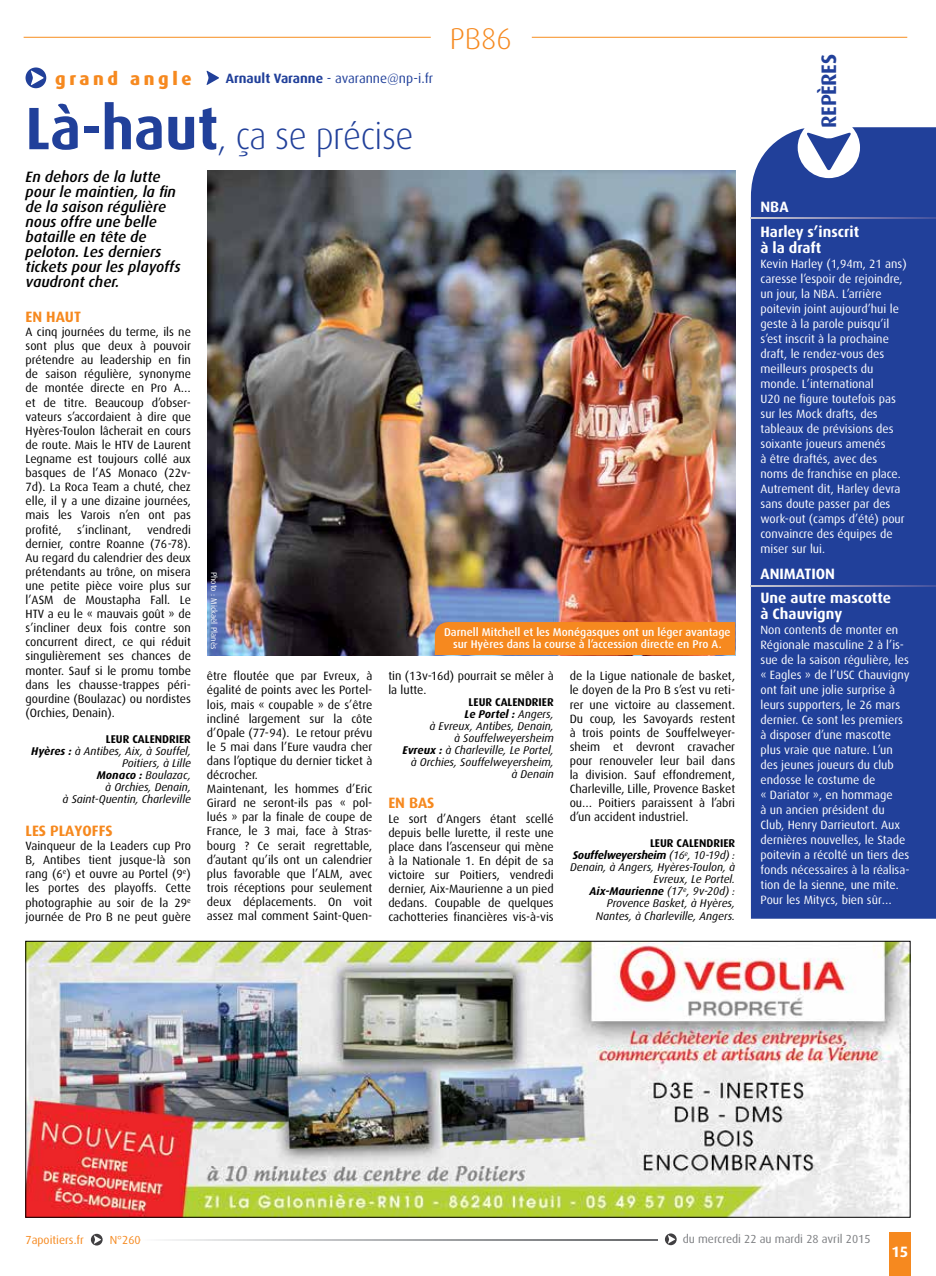
<style>
.page{position:relative;width:936px;height:1276px;background:#fff}
.page>*{position:absolute;margin:0;border:0;box-sizing:border-box;transform-origin:0 0}
.t1{font:300 37.5px "Dax";letter-spacing:-.015em;color:#21409a;scale:.95 1}
.t2{font:300 30px "Dax";color:#f6891f}
.t3{font:700 21px "Dax";color:#21409a}
.t4{font:800 18px "Dax";letter-spacing:.2em;color:#f6891f}
.t5{font:italic 500 15px/15px "Dax";color:#000}
.t6{font:700 15px/24px "Dax";color:#fff}
.t7{font:700 15px "Dax";color:#f6891f}
.t8{font:13.5px "Dax";color:#21409a}
.t9{font:12px/14.1px "Dax";color:#000;text-align:justify}
.t10{font:12px/15px "Dax";color:#fff}
.t11{font:11.7px "Dax";color:#7c7e81}
.t12{font:11.7px "Dax";color:#f6891f}
.t13{font:italic 11.25px/12px "Dax";color:#000;text-align:right}
.t14{font:500 11.25px/12px "Dax";color:#fff;text-align:center}
.t15{font:700 11.25px "Dax";color:#000}
.t16{font:8.25px "Dax";color:#fff}
.s1{font-weight:700}
.s2{font-weight:700;font-size:60px}
.s3{font-weight:700;font-style:normal}
</style>
<div class="page">
<div style="left:889px;top:1232px;width:22px;height:44px;background:#f6891f"></div>
<hr style="left:24px;top:37px;width:407px;height:1px;background:#f78d1e">
<hr style="left:531px;top:37px;width:376px;height:1px;background:#f78d1e">
<svg style="left:26px;top:67px;width:20px;height:21px"></svg>
<svg style="left:206px;top:71px;width:13px;height:14px"></svg>
<div style="left:750px;top:127px;width:185px;height:791px;background:#21409a"></div>
<img style="left:207px;top:171px;width:528px;height:484px">
<div style="left:435px;top:622px;width:300px;height:33px;background:#f6891f"></div>
<svg style="left:750px;top:218px;width:185px;height:1px"></svg>
<svg style="left:750px;top:585px;width:185px;height:1px"></svg>
<svg style="left:91px;top:1233px;width:12px;height:12px"></svg>
<svg style="left:665px;top:1233px;width:11px;height:12px"></svg>
<svg style="left:164px;top:1239px;width:493px;height:1px"></svg>
<img style="left:28px;top:943px;width:880px;height:272px">
<h3 class="t4" style="left:55px;top:68px;width:138px">grand angle</h3>
<p class="t8" style="left:226px;top:71px;width:209px"><span class="s1">ARNAULT VARANNE</span> - avaranne@np-i.fr</p>
<h1 class="t1" style="left:26px;top:116px;width:410px"><span class="s2">LÀ-HAUT</span>, ça se précise</h1>
<h2 class="t2" style="left:450px;top:22px;width:63px">PB86</h2>
<p class="t5" style="left:26px;top:170px;width:156px">En dehors de la lutte pour le maintien, la fin de la saison régulière nous offre une belle bataille en tête de peloton. Les derniers tickets pour les playoffs vaudront cher.</p>
<p class="t7" style="left:26px;top:308px;width:31px">EN HAUT</p>
<p class="t9" style="left:26px;top:325px;width:167px">A cinq journées du terme, ils ne sont plus que deux à pouvoir prétendre au leadership en fin de saison régulière, synonyme de montée directe en Pro A… et de titre. Beaucoup d’obser&shy;vateurs s’accordaient à dire que Hyères-Toulon lâcherait en cours de route. Mais le HTV de Laurent Legname est toujours collé aux basques de l’AS Monaco (22v-7d). La Roca Team a chuté, chez elle, il y a une dizaine journées, mais les Varois n’en ont pas profité,</p>
<p class="t9" style="left:77px;top:522px;width:56px">s’inclinant,</p>
<p class="t9" style="left:26px;top:522px;width:167px;text-indent:121px">vendredi dernier, contre Roanne (76-78).<br>Au regard du calendrier des deux prétendants au trône, on misera une petite pièce voire plus sur l’ASM de Moustapha Fall. Le HTV a eu le « mauvais goût » de s’incliner deux fois contre son concurrent direct, ce qui réduit singulièrement ses chances de monter. Sauf si le promu tombe dans les chausse-trappes péri&shy;gourdine (Boulazac) ou nordistes (Orchies, Denain).</p>
<p class="t15" style="left:106px;top:733px;width:34px">LEUR CALEN</p>
<p class="t13" style="left:31px;top:733px;width:161px"><span class="s3">DRIER<br></span><span class="s1">Hyères :</span> à Antibes, Aix, à Souffel,<br>Poitiers, à Lille<br><span class="s1">Monaco :</span> Boulazac,<br>à Orchies, Denain,<br>à Saint-Quentin, Charleville</p>
<p class="t7" style="left:26px;top:822px;width:89px">LES PLAYOFFS</p>
<p class="t9" style="left:26px;top:839px;width:167px">Vainqueur de la Leaders cup Pro B, Antibes tient jusque-là son rang (6<sup>e</sup>) et ouvre au Portel (9<sup>e</sup>) les portes des playoffs. Cette photographie au soir de la 29<sup>e </sup>journée de Pro B ne peut guère</p>
<p class="t16" style="left:218px;top:572px;width:79px;rotate:90deg">Photo : Mickaël Planès</p>
<p class="t14" style="left:444px;top:626px;width:288px">Darnell Mitchell et les Monégasques ont un léger avantage sur Hyères dans la course à l’accession directe en Pro A.</p>
<p class="t9" style="left:207px;top:669px;width:167px;text-align:left">être floutée que par Evreux, à égalité de points avec les Portel&shy;lois, mais « coupable » de s’être incliné largement sur la côte d’Opale (77-94). Le retour prévu le 5 mai dans l’Eure vaudra cher dans l’optique du dernier ticket à décrocher.<br>Maintenant, les hommes d’Eric<br>Girard ne seront-ils pas « pol&shy;lués » par la finale de coupe de<br>France, le 3 mai, face à Stras&shy;bourg ? Ce serait regrettable, d’autant qu’ils ont un calendrier plus favorable que l’ALM, avec trois réceptions pour seulement deux déplacements. On voit assez mal comment Saint-Quen-</p>
<p class="t9" style="left:388px;top:669px;width:167px">tin (13v-16d) pourrait se mêler à la lutte.</p>
<p class="t13" style="left:402px;top:696px;width:153px"><span class="s3">DRIER<br></span><span class="s1">Le Portel :</span> Angers,<br>à Evreux, Antibes, Denain,<br>à Souffelweyersheim<br><span class="s1">Evreux :</span> à Charleville, Le Portel, à Orchies, Souffelweyersheim, à Denain</p>
<p class="t7" style="left:388px;top:795px;width:48px">ENBAS</p>
<p class="t9" style="left:388px;top:811px;width:167px">Le sort d’Angers étant scellé depuis belle lurette, il reste une place dans l’ascenseur qui mène à la Nationale 1. En dépit de sa victoire sur Poitiers, vendredi dernier, Aix-Maurienne a un pied dedans. Coupable de quelques cachotteries financières vis-à-vis</p>
<p class="t15" style="left:468px;top:696px;width:34px">LEUR CALEN</p>
<p class="t9" style="left:569px;top:669px;width:167px">de la Ligue nationale de basket, le doyen de la Pro B s’est vu reti&shy;rer une victoire au classement.<br>Du coup, les Savoyards restent à trois points de Souffelweyer&shy;sheim et devront cravacher pour renouveler leur bail dans la division. Sauf effondrement, Charleville, Lille, Provence Basket ou… Poitiers paraissent à l’abri d’un accident industriel.</p>
<p class="t15" style="left:650px;top:837px;width:34px">LEUR CALEN</p>
<p class="t13" style="left:570px;top:837px;width:166px"><span class="s3">DRIER<br></span><span class="s1">Souffelweyersheim</span> (16<sup>e</sup>, 10-19d) :<br>Denain, à Angers, Hyères-Toulon, à<br>Evreux, Le Portel.<br><span class="s1">Aix-Maurienne</span> (17<sup>e</sup>, 9v-20d) :<br>Provence Basket, à Hyères,<br>Nantes, à Charleville, Angers.</p>
<h3 class="t3" style="left:817px;top:128px;width:75px;rotate:-90deg">REPÈRES</h3>
<p class="t6" style="left:760px;top:195px;width:100px">NBA<br>HARLEY S’INSCRIT</p>
<p class="t6" style="left:760px;top:236px;width:62px">À LA DRAFT</p>
<p class="t10" style="left:760px;top:256px;width:148px">Kevin Harley (1,94m, 21 ans) caresse l’espoir de rejoindre, un jour, la NBA. L’arrière poitevin joint aujourd’hui le geste à la parole puisqu’il s’est inscrit à la prochaine draft, le rendez-vous des meilleurs prospects du monde. L’international<br>U20 ne figure toutefois pas sur les Mock drafts, des tableaux de prévisions des soixante joueurs amenés<br>à être draftés, avec des noms de franchise en place.<br>Autrement dit, Harley devra sans doute passer par des work-out (camps d’été) pour convaincre des équipes de miser sur lui.</p>
<p class="t6" style="left:760px;top:561px;width:132px">ANIMATION<br>UNE AUTRE MASCOTTE</p>
<p class="t6" style="left:760px;top:602px;width:83px">À CHAUVIGNY</p>
<p class="t10" style="left:760px;top:622px;width:151px">Non contents de monter en<br>Régionale masculine 2 à l’is&shy;sue de la saison régulière, les « Eagles » de l’USC Chauvigny ont fait une jolie surprise à leurs supporters, le 26 mars dernier. Ce sont les premiers à disposer d’une mascotte plus vraie que nature. L’un des jeunes joueurs du club endosse le costume de<br>« Dariator », en hommage<br>à un ancien président du<br>Club, Henry Darrieutort. Aux dernières nouvelles, le Stade poitevin a récolté un tiers des fonds nécessaires à la réalisa&shy;tion de la sienne, une mite.<br>Pour les Mitycs, bien sûr…</p>
<p class="t12" style="left:26px;top:1233px;width:60px">7apoitiers.fr</p>
<p class="t12" style="left:110px;top:1233px;width:32px">N°260</p>
<p class="t11" style="left:682px;top:1232px;width:189px">du mercredi 22 au mardi 28 avril 2015</p>
<p class="t6" style="left:891px;top:1240px;width:18px">15</p>
</div>
